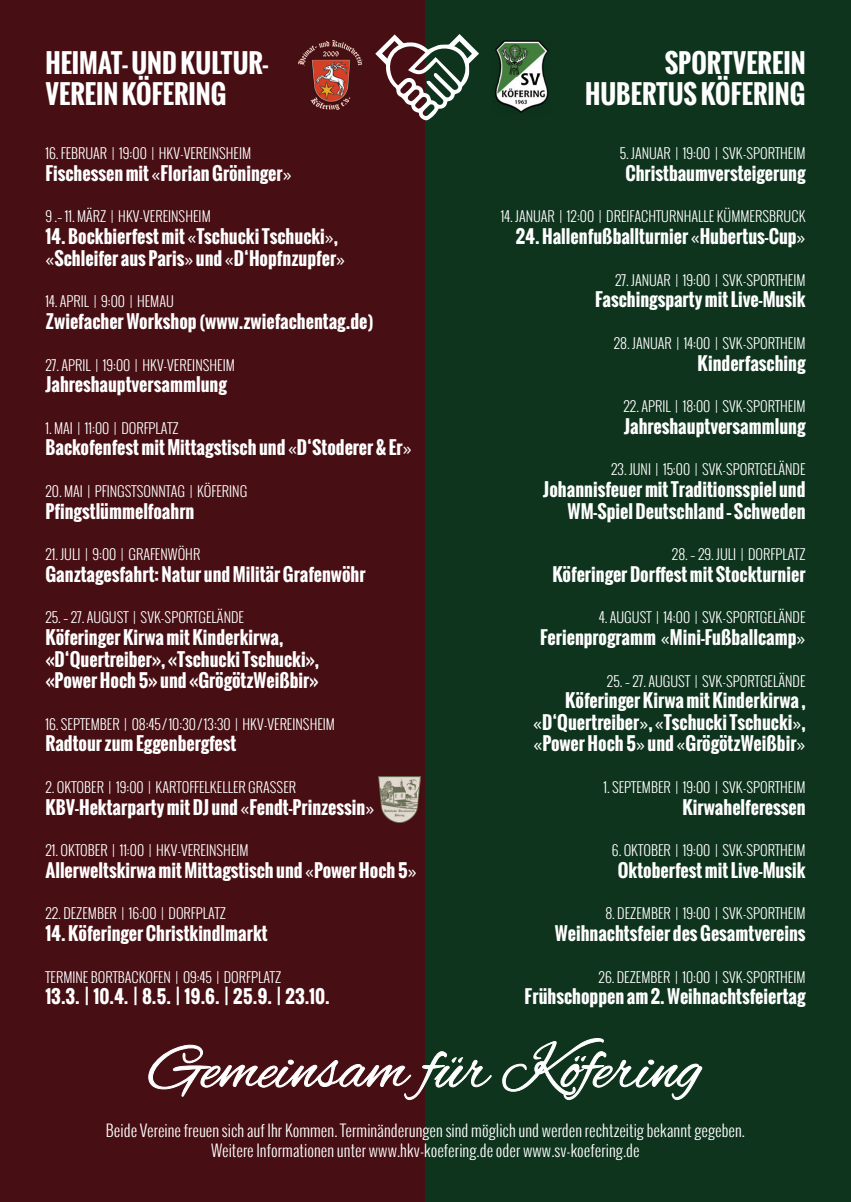
<style>
.page{position:relative;width:851px;height:1202px;background:#fff}
.page>*{position:absolute;margin:0;border:0;box-sizing:border-box;transform-origin:0 0}
.t1{font:64.4px "Alex Brush";color:#fff}
.t2{font:700 26px/31.2px "Oswald";color:#fff}
.t3{font:700 18px/21.6px "Oswald";color:#fff}
.t4{font:300 16px/19.2px "Oswald";color:#fff;text-align:center}
.t5{font:300 14px "Oswald";color:#fff}
.s1{font-family:"Open Sans";font-weight:400}
</style>
<div class="page">
<div style="left:0;top:0;width:425px;height:1202px;background:#470f14"></div>
<div style="left:425px;top:0;width:425px;height:1202px;background:#0e341d"></div>
<img style="left:298px;top:41px;width:64px;height:69px">
<img style="left:495px;top:41px;width:54px;height:72px">
<svg style="left:375px;top:34px;width:103px;height:86px"></svg>
<svg style="left:148px;top:1045px;width:343px;height:55px"></svg>
<svg style="left:502px;top:1038px;width:200px;height:62px"></svg>
<img style="left:378px;top:777px;width:42px;height:45px">
<h2 class="t2" style="left:45px;top:47px;width:224px">HEIMAT- UND KULTUR-<br>VEREIN KÖFERING</h2>
<p class="t5" style="left:45px;top:144px;width:207px">16. FEBRUAR | 19:00 | HKV-VEREINSHEIM</p>
<p class="t3" style="left:45px;top:162px;width:248px">Fischessen mit <span class="s1">«</span>Florian Gröninger<span class="s1">»</span></p>
<p class="t5" style="left:45px;top:207px;width:167px">9 .– 11. MÄRZ | HKV-VEREINSHEIM</p>
<p class="t3" style="left:45px;top:226px;width:301px">14. Bockbierfest mit <span class="s1">«</span>Tschucki Tschucki<span class="s1">»</span>, <span class="s1">«</span>Schleifer aus Paris<span class="s1">»</span> und <span class="s1">«</span>D‘Hopfnzupfer<span class="s1">»</span></p>
<p class="t5" style="left:45px;top:292px;width:130px">14. APRIL | 9:00 | HEMAU</p>
<p class="t3" style="left:45px;top:310px;width:329px">Zwiefacher Workshop (www.zwiefachentag.de)</p>
<p class="t5" style="left:45px;top:355px;width:191px">27. APRIL | 19:00 | HKV-VEREINSHEIM</p>
<p class="t3" style="left:45px;top:374px;width:183px">Jahreshauptversammlung</p>
<p class="t5" style="left:45px;top:418px;width:135px">1. MAI | 11:00 | DORFPLATZ</p>
<p class="t3" style="left:45px;top:437px;width:368px">Backofenfest mit Mittagstisch und <span class="s1">«</span>D‘Stoderer &amp; Er<span class="s1">»</span></p>
<p class="t5" style="left:45px;top:482px;width:203px">20. MAI | PFINGSTSONNTAG | KÖFERING</p>
<p class="t3" style="left:45px;top:500px;width:150px">Pfingstlümmelfoahrn</p>
<p class="t5" style="left:45px;top:545px;width:156px">21. JULI | 9:00 | GRAFENWÖHR</p>
<p class="t3" style="left:45px;top:563px;width:322px">Ganztagesfahrt: Natur und Militär Grafenwöhr</p>
<p class="t5" style="left:45px;top:608px;width:200px">25. – 27. AUGUST | SVK-SPORTGELÄNDE</p>
<p class="t3" style="left:45px;top:626px;width:275px">Köferinger Kirwa mit Kinderkirwa, «D‘Quertreiber», «Tschucki Tschucki», «Power Hoch 5» und «GrögötzWeißbir»</p>
<p class="t5" style="left:45px;top:714px;width:291px">16. SEPTEMBER | 08:45 / 10:30 / 13:30 | HKV-VEREINSHEIM</p>
<p class="t3" style="left:45px;top:733px;width:192px">Radtour zum Eggenbergfest</p>
<p class="t5" style="left:45px;top:778px;width:252px">2. OKTOBER | 19:00 | KARTOFFELKELLER GRASSER</p>
<p class="t3" style="left:45px;top:796px;width:330px">KBV-Hektarparty mit DJ und <span class="s1">«</span>Fendt-Prinzessin<span class="s1">»</span></p>
<p class="t5" style="left:45px;top:841px;width:205px">21. OKTOBER | 11:00 | HKV-VEREINSHEIM</p>
<p class="t3" style="left:45px;top:859px;width:373px">Allerweltskirwa mit Mittagstisch und <span class="s1">«</span>Power Hoch 5<span class="s1">»</span></p>
<p class="t5" style="left:45px;top:904px;width:182px">22. DEZEMBER | 16:00 | DORFPLATZ</p>
<p class="t3" style="left:45px;top:922px;width:224px">14. Köferinger Christkindlmarkt</p>
<p class="t5" style="left:45px;top:967px;width:237px">TERMINE BORTBACKOFEN | 09:45 | DORFPLATZ</p>
<p class="t3" style="left:45px;top:986px;width:286px">13.3. | 10.4. | 8.5. | 19.6. | 25.9. | 23.10.</p>
<h2 class="t2" style="left:585px;top:47px;width:222px;text-align:right">SPORTVEREIN<br>HUBERTUS KÖFERING</h2>
<p class="t5" style="left:620px;top:144px;width:187px">5. JANUAR | 19:00 | SVK-SPORTHEIM</p>
<p class="t3" style="left:625px;top:162px;width:182px">Christbaumversteigerung</p>
<p class="t5" style="left:501px;top:207px;width:306px">14. JANUAR | 12:00 | DREIFACHTURNHALLE KÜMMERSBRUCK</p>
<p class="t3" style="left:515px;top:226px;width:291px">24. Hallenfußballturnier <span class="s1">«</span>Hubertus-Cup<span class="s1">»</span></p>
<p class="t5" style="left:615px;top:270px;width:192px">27. JANUAR | 19:00 | SVK-SPORTHEIM</p>
<p class="t3" style="left:595px;top:289px;width:212px">Faschingsparty mit Live-Musik</p>
<p class="t5" style="left:613px;top:334px;width:193px">28. JANUAR | 14:00 | SVK-SPORTHEIM</p>
<p class="t3" style="left:697px;top:352px;width:109px">Kinderfasching</p>
<p class="t5" style="left:623px;top:397px;width:184px">22. APRIL | 18:00 | SVK-SPORTHEIM</p>
<p class="t3" style="left:624px;top:415px;width:183px">Jahreshauptversammlung</p>
<p class="t5" style="left:611px;top:460px;width:196px">23. JUNI | 15:00 | SVK-SPORTGELÄNDE</p>
<p class="t3" style="left:543px;top:478px;width:264px;text-align:right">Johannisfeuer mit Traditionsspiel und<br>WM-Spiel Deutschland – Schweden</p>
<p class="t5" style="left:671px;top:545px;width:135px">28. – 29. JULI | DORFPLATZ</p>
<p class="t3" style="left:552px;top:563px;width:255px">Köferinger Dorffest mit Stockturnier</p>
<p class="t5" style="left:599px;top:608px;width:208px">4. AUGUST | 14:00 | SVK-SPORTGELÄNDE</p>
<p class="t3" style="left:540px;top:626px;width:267px">Ferienprogramm <span class="s1">«</span>Mini-Fußballcamp<span class="s1">»</span></p>
<p class="t5" style="left:607px;top:671px;width:200px">25. – 27. AUGUST | SVK-SPORTGELÄNDE</p>
<p class="t3" style="left:533px;top:690px;width:274px;text-align:justify;text-indent:32px">Köferinger Kirwa mit Kinderkirwa , <span class="s1">«</span>D‘Quertreiber<span class="s1">»</span>, <span class="s1">«</span>Tschucki Tschucki<span class="s1">»</span>, <span class="s1">«</span>Power Hoch 5<span class="s1">»</span> und <span class="s1">«</span>GrögötzWeißbir<span class="s1">»</span></p>
<p class="t5" style="left:603px;top:778px;width:204px">1. SEPTEMBER | 19:00 | SVK-SPORTHEIM</p>
<p class="t3" style="left:682px;top:796px;width:125px">Kirwahelferessen</p>
<p class="t5" style="left:611px;top:841px;width:195px">6. OKTOBER | 19:00 | SVK-SPORTHEIM</p>
<p class="t3" style="left:617px;top:859px;width:189px">Oktoberfest mit Live-Musik</p>
<p class="t5" style="left:605px;top:904px;width:202px">8. DEZEMBER | 19:00 | SVK-SPORTHEIM</p>
<p class="t3" style="left:555px;top:922px;width:252px">Weihnachtsfeier des Gesamtvereins</p>
<p class="t5" style="left:598px;top:967px;width:208px">26. DEZEMBER | 10:00 | SVK-SPORTHEIM</p>
<p class="t3" style="left:524px;top:986px;width:282px">Frühschoppen am 2. Weihnachtsfeiertag</p>
<h1 class="t1" style="left:150px;top:1033px;width:553px">Gemeinsam für Köfering</h1>
<p class="t4" style="left:106px;top:1121px;width:640px">Beide Vereine freuen sich auf Ihr Kommen. Terminänderungen sind möglich und werden rechtzeitig bekannt gegeben.<br>Weitere Informationen unter www.hkv-koefering.de oder www.sv-koefering.de</p>
</div>
